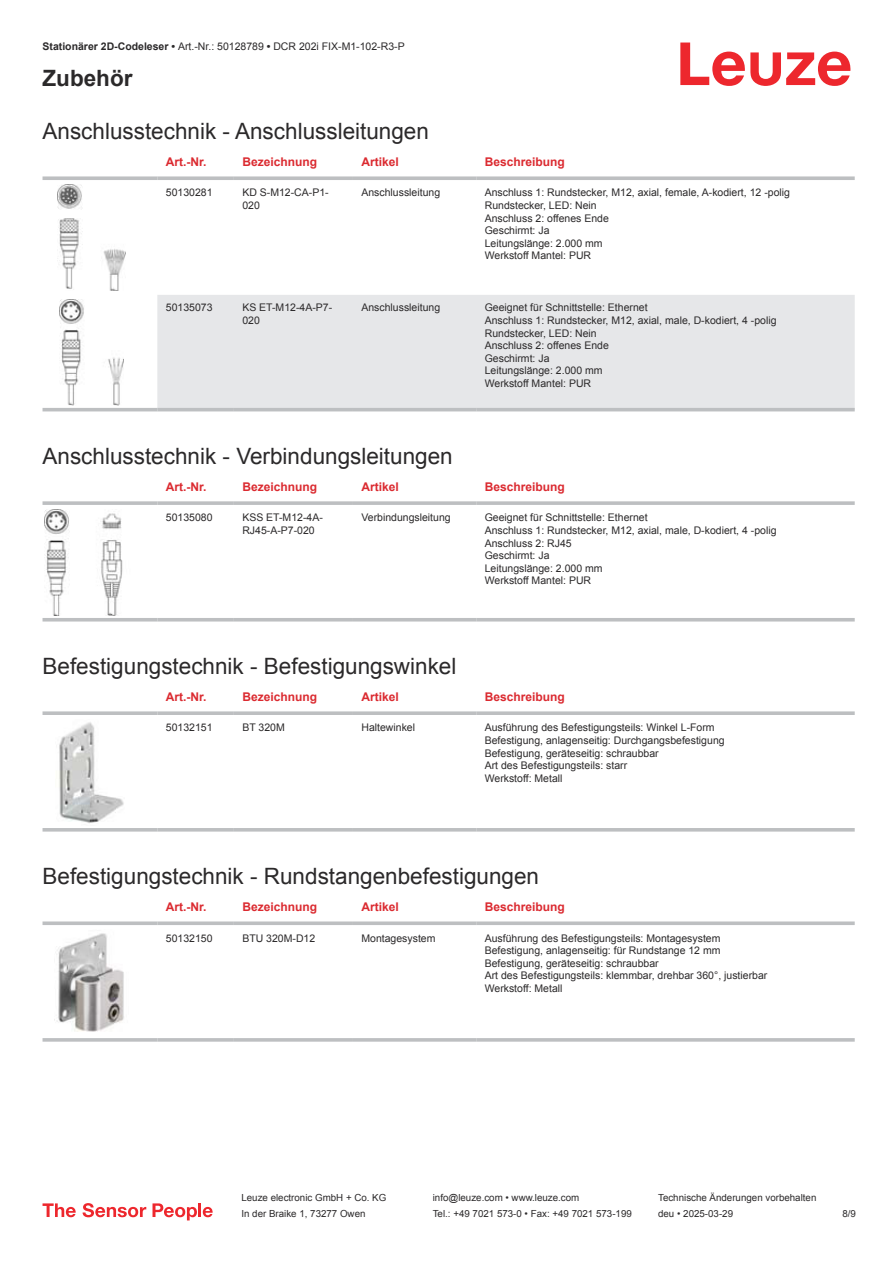
<style>
.page{position:relative;width:893px;height:1263px;background:#fff}
.page>*{position:absolute;margin:0;border:0;box-sizing:border-box;transform-origin:0 0}
.t1{font:22.5px "Arial";color:#2b292a}
.t2{font:700 22.5px "Arial";color:#2b292a}
.t3{font:700 12px "Arial";color:#db2a30}
.t4{font:10.5px/12.6px "Arial";color:#2b292a}
.t5{font:9.75px "Arial";color:#2b292a}
.s1{font-weight:700}
</style>
<div class="page">
<svg style="left:680px;top:43px;width:170px;height:43px"></svg>
<div style="left:157px;top:295px;width:698px;height:113px;background:#e6e7e9"></div>
<svg style="left:43px;top:176px;width:114px;height:4px"></svg>
<svg style="left:157px;top:176px;width:77px;height:4px"></svg>
<svg style="left:234px;top:176px;width:119px;height:4px"></svg>
<svg style="left:353px;top:176px;width:123px;height:4px"></svg>
<svg style="left:476px;top:176px;width:379px;height:4px;background:#c4c6c8"></svg>
<hr style="left:43px;top:408px;width:114px;height:3px;background:#bdbfc1">
<hr style="left:157px;top:408px;width:77px;height:3px;background:#bdbfc1">
<hr style="left:234px;top:408px;width:119px;height:3px;background:#bdbfc1">
<hr style="left:353px;top:408px;width:123px;height:3px;background:#bdbfc1">
<hr style="left:476px;top:408px;width:379px;height:3px;background:#bdbfc1">
<img style="left:57px;top:184px;width:68px;height:107px">
<img style="left:59px;top:299px;width:65px;height:106px">
<svg style="left:43px;top:515px;width:812px;height:107px"></svg>
<svg style="left:43px;top:501px;width:114px;height:4px"></svg>
<svg style="left:157px;top:501px;width:77px;height:4px"></svg>
<svg style="left:234px;top:501px;width:119px;height:4px"></svg>
<svg style="left:353px;top:501px;width:123px;height:4px"></svg>
<svg style="left:476px;top:501px;width:379px;height:4px;background:#c3c5c7"></svg>
<hr style="left:43px;top:618px;width:114px;height:3px;background:#bdbfc1">
<hr style="left:157px;top:618px;width:77px;height:3px;background:#bdbfc1">
<hr style="left:234px;top:618px;width:119px;height:3px;background:#bdbfc1">
<hr style="left:353px;top:618px;width:123px;height:3px;background:#bdbfc1">
<hr style="left:476px;top:618px;width:379px;height:3px;background:#bdbfc1">
<img style="left:45px;top:509px;width:93px;height:106px">
<svg style="left:43px;top:831px;width:812px;height:1px"></svg>
<svg style="left:43px;top:711px;width:114px;height:4px"></svg>
<svg style="left:157px;top:711px;width:77px;height:4px"></svg>
<svg style="left:234px;top:711px;width:119px;height:4px"></svg>
<svg style="left:353px;top:711px;width:123px;height:4px"></svg>
<svg style="left:476px;top:711px;width:379px;height:4px;background:#c3c5c7"></svg>
<hr style="left:43px;top:828px;width:114px;height:3px;background:#bdbfc1">
<hr style="left:157px;top:828px;width:77px;height:3px;background:#bdbfc1">
<hr style="left:234px;top:828px;width:119px;height:3px;background:#bdbfc1">
<hr style="left:353px;top:828px;width:123px;height:3px;background:#bdbfc1">
<hr style="left:476px;top:828px;width:379px;height:3px;background:#bdbfc1">
<img style="left:59px;top:722px;width:65px;height:101px">
<svg style="left:43px;top:921px;width:114px;height:4px"></svg>
<svg style="left:157px;top:921px;width:77px;height:4px"></svg>
<svg style="left:234px;top:921px;width:119px;height:4px"></svg>
<svg style="left:353px;top:921px;width:123px;height:4px"></svg>
<svg style="left:476px;top:921px;width:379px;height:4px;background:#c5c6c8"></svg>
<svg style="left:43px;top:1038px;width:114px;height:4px"></svg>
<svg style="left:157px;top:1038px;width:77px;height:4px"></svg>
<svg style="left:234px;top:1038px;width:119px;height:4px"></svg>
<svg style="left:353px;top:1038px;width:123px;height:4px"></svg>
<svg style="left:476px;top:1038px;width:379px;height:4px;background:#c3c5c7"></svg>
<img style="left:54px;top:933px;width:70px;height:99px">
<svg style="left:43px;top:1203px;width:33px;height:14px"></svg>
<svg style="left:83px;top:1203px;width:63px;height:14px"></svg>
<svg style="left:153px;top:1203px;width:44px;height:17px"></svg>
<hr style="left:198px;top:1203px;width:3px;height:14px;background:#ed272d">
<svg style="left:203px;top:1207px;width:10px;height:10px"></svg>
<p class="t4" style="left:43px;top:41px;width:364px"><span class="s1">Stationärer 2D-Codeleser •</span> Art.-Nr.: 50128789 <span class="s1">•</span> DCR 202i FIX-M1-102-R3-P</p>
<h1 class="t2" style="left:43px;top:70px;width:92px">Zubehör</h1>
<h1 class="t1" style="left:43px;top:123px;width:388px">Anschlusstechnik - Anschlussleitungen</h1>
<p class="t3" style="left:166px;top:157px;width:42px">Art.-Nr.</p>
<p class="t3" style="left:242px;top:157px;width:76px">Bezeichnung</p>
<p class="t3" style="left:361px;top:157px;width:39px">Artikel</p>
<p class="t3" style="left:485px;top:157px;width:82px">Beschreibung</p>
<p class="t4" style="left:166px;top:187px;width:48px">50130281</p>
<p class="t4" style="left:242px;top:187px;width:88px">KD S-M12-CA-P1-<br>020</p>
<p class="t4" style="left:361px;top:187px;width:80px">Anschlussleitung</p>
<p class="t4" style="left:485px;top:187px;width:307px">Anschluss 1: Rundstecker, M12, axial, female, A-kodiert, 12 -polig<br>Rundstecker, LED: Nein<br>Anschluss 2: offenes Ende<br>Geschirmt: Ja<br>Leitungslänge: 2.000 mm<br>Werkstoff Mantel: PUR</p>
<p class="t4" style="left:166px;top:302px;width:48px">50135073</p>
<p class="t4" style="left:242px;top:302px;width:91px">KS ET-M12-4A-P7-<br>020</p>
<p class="t4" style="left:361px;top:302px;width:80px">Anschlussleitung</p>
<p class="t4" style="left:485px;top:302px;width:293px">Geeignet für Schnittstelle: Ethernet<br>Anschluss 1: Rundstecker, M12, axial, male, D-kodiert, 4 -polig<br>Rundstecker, LED: Nein<br>Anschluss 2: offenes Ende<br>Geschirmt: Ja<br>Leitungslänge: 2.000 mm<br>Werkstoff Mantel: PUR</p>
<h1 class="t1" style="left:43px;top:448px;width:412px">Anschlusstechnik - Verbindungsleitungen</h1>
<p class="t3" style="left:166px;top:482px;width:42px">Art.-Nr.</p>
<p class="t3" style="left:242px;top:482px;width:76px">Bezeichnung</p>
<p class="t3" style="left:361px;top:482px;width:39px">Artikel</p>
<p class="t3" style="left:485px;top:482px;width:82px">Beschreibung</p>
<p class="t4" style="left:166px;top:512px;width:48px">50135080</p>
<p class="t4" style="left:242px;top:512px;width:82px">KSS ET-M12-4A-<br>RJ45-A-P7-020</p>
<p class="t4" style="left:361px;top:512px;width:91px">Verbindungsleitung</p>
<p class="t4" style="left:485px;top:512px;width:293px">Geeignet für Schnittstelle: Ethernet<br>Anschluss 1: Rundstecker, M12, axial, male, D-kodiert, 4 -polig<br>Anschluss 2: RJ45<br>Geschirmt: Ja<br>Leitungslänge: 2.000 mm<br>Werkstoff Mantel: PUR</p>
<h1 class="t1" style="left:43px;top:658px;width:415px">Befestigungstechnik - Befestigungswinkel</h1>
<p class="t3" style="left:166px;top:692px;width:42px">Art.-Nr.</p>
<p class="t3" style="left:242px;top:692px;width:76px">Bezeichnung</p>
<p class="t3" style="left:361px;top:692px;width:39px">Artikel</p>
<p class="t3" style="left:485px;top:692px;width:82px">Beschreibung</p>
<p class="t4" style="left:166px;top:722px;width:48px">50132151</p>
<p class="t4" style="left:242px;top:722px;width:44px">BT 320M</p>
<p class="t4" style="left:361px;top:722px;width:55px">Haltewinkel</p>
<p class="t4" style="left:485px;top:722px;width:241px">Ausführung des Befestigungsteils: Winkel L-Form Befestigung, anlagenseitig: Durchgangsbefestigung Befestigung, geräteseitig: schraubbar<br>Art des Befestigungsteils: starr<br>Werkstoff: Metall</p>
<h1 class="t1" style="left:43px;top:868px;width:498px">Befestigungstechnik - Rundstangenbefestigungen</h1>
<p class="t3" style="left:166px;top:902px;width:42px">Art.-Nr.</p>
<p class="t3" style="left:242px;top:902px;width:76px">Bezeichnung</p>
<p class="t3" style="left:361px;top:902px;width:39px">Artikel</p>
<p class="t3" style="left:485px;top:902px;width:82px">Beschreibung</p>
<p class="t4" style="left:166px;top:932px;width:48px">50132150</p>
<p class="t4" style="left:242px;top:932px;width:74px">BTU 320M-D12</p>
<p class="t4" style="left:361px;top:932px;width:76px">Montagesystem</p>
<p class="t4" style="left:485px;top:932px;width:284px">Ausführung des Befestigungsteils: Montagesystem Befestigung, anlagenseitig: für Rundstange 12 mm Befestigung, geräteseitig: schraubbar<br>Art des Befestigungsteils: klemmbar, drehbar 360°, justierbar Werkstoff: Metall</p>
<p class="t5" style="left:241px;top:1194px;width:146px">Leuze electronic GmbH + Co. KG</p>
<p class="t5" style="left:433px;top:1194px;width:148px">info@leuze.com • www.leuze.com</p>
<p class="t5" style="left:658px;top:1194px;width:160px">Technische Änderungen vorbehalten</p>
<p class="t5" style="left:241px;top:1210px;width:126px">In der Braike 1, 73277 Owen</p>
<p class="t5" style="left:433px;top:1210px;width:201px">Tel.: +49 7021 573-0 • Fax: +49 7021 573-199</p>
<p class="t5" style="left:658px;top:1210px;width:76px">deu • 2025-03-29</p>
<p class="t5" style="left:842px;top:1210px;width:15px">8 /9</p>
</div>
